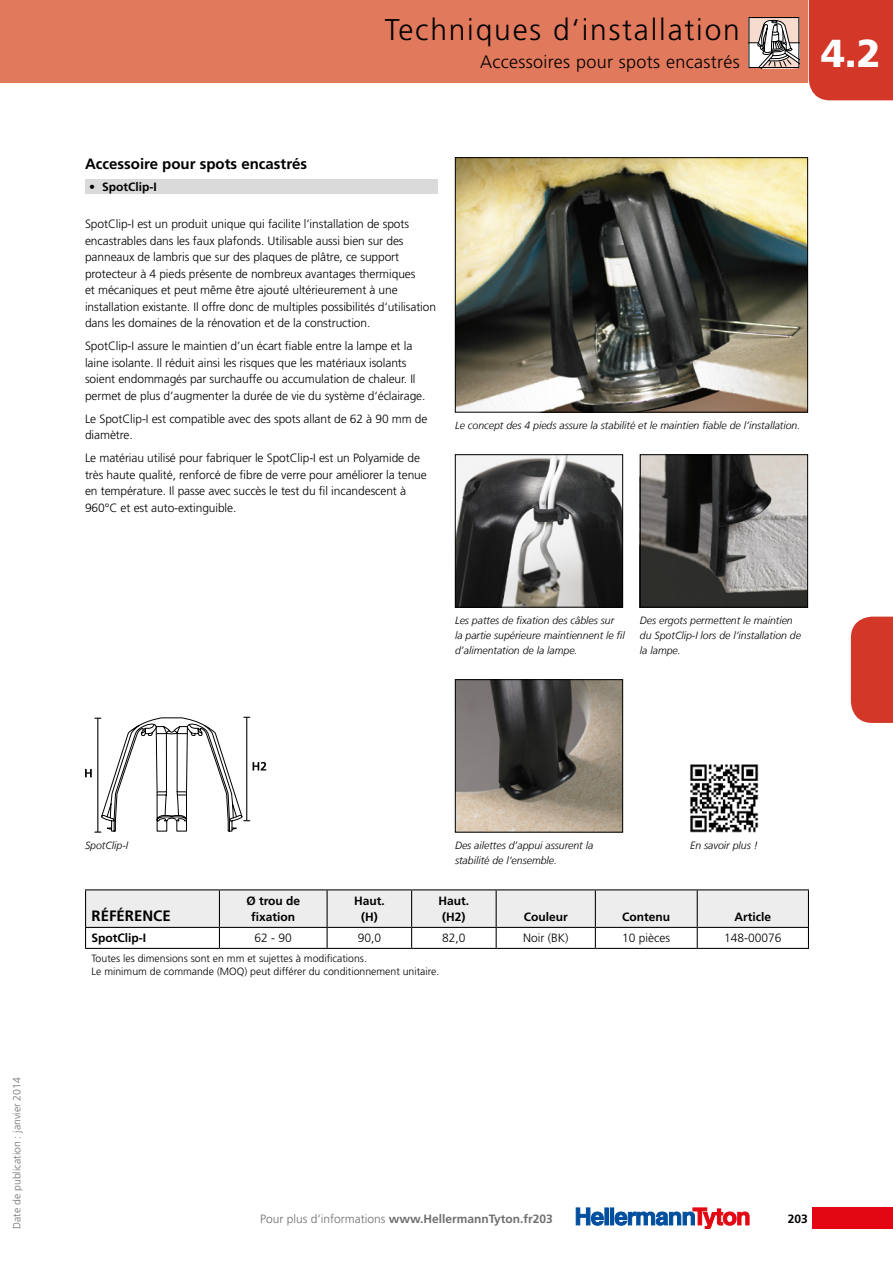
<style>
.page{position:relative;width:893px;height:1263px;background:#fff}
.page>*{position:absolute;margin:0;border:0;box-sizing:border-box;transform-origin:0 0}
.t1{font:900 39px "Frutiger LT";color:#fff}
.t2{font:300 30px "Frutiger LT";letter-spacing:.06em;color:#000}
.t3{font:300 18px "Frutiger LT";letter-spacing:.02em;color:#000}
.t4{font:700 15px "Frutiger LT";color:#000}
.t5{font:300 12px/16.5px "Frutiger LT";letter-spacing:-.01em;color:#000}
.t6{font:700 12px/16.5px "Frutiger LT";color:#000;text-align:center}
.t7{font:700 12px "Frutiger LT";color:#706f6f}
.t8{font:italic 300 10.5px/15px "Frutiger LT";color:#000}
.t9{font:300 10.5px/12.6px "Frutiger LT";color:#000}
.t10{font:300 10.5px "Frutiger LT";color:#706f6f}
.s1{font-weight:300}
</style>
<div class="page">
<div style="left:812px;top:1208px;width:81px;height:21px;background:#e30613"></div>
<div style="left:605px;top:1208px;width:3px;height:17px;border:1px solid #004f9f"></div>
<div style="left:610px;top:1208px;width:4px;height:17px;border:1px solid #004f9f"></div>
<svg style="left:576px;top:1208px;width:28px;height:18px"></svg>
<svg style="left:615px;top:1208px;width:134px;height:21px"></svg>
<div style="left:0;top:0;width:808px;height:82px;background:#e1795c"></div>
<div style="left:809px;top:0;width:84px;height:100px;background:#d33727"></div>
<div style="left:851px;top:617px;width:42px;height:106px;background:#d33727"></div>
<svg style="left:748px;top:17px;width:51px;height:51px;background:#b3aaa6"></svg>
<img style="left:457px;top:456px;width:164px;height:149px">
<div style="left:455px;top:454px;width:168px;height:153px;border:1px solid #000"></div>
<img style="left:642px;top:456px;width:164px;height:149px">
<div style="left:640px;top:454px;width:168px;height:153px;border:1px solid #000"></div>
<img style="left:457px;top:681px;width:164px;height:149px">
<div style="left:455px;top:679px;width:168px;height:153px;border:1px solid #000"></div>
<img style="left:457px;top:159px;width:349px;height:251px">
<div style="left:455px;top:157px;width:353px;height:255px;border:1px solid #000"></div>
<div style="left:85px;top:179px;width:353px;height:15px;background:#dadada"></div>
<hr style="left:85px;top:889px;width:134px;height:1px;background:#000">
<hr style="left:219px;top:889px;width:108px;height:1px;background:#000">
<hr style="left:327px;top:889px;width:85px;height:1px;background:#000">
<hr style="left:412px;top:889px;width:84px;height:1px;background:#000">
<hr style="left:496px;top:889px;width:99px;height:1px;background:#000">
<hr style="left:595px;top:889px;width:102px;height:1px;background:#000">
<hr style="left:697px;top:889px;width:112px;height:1px;background:#000">
<svg style="left:85px;top:890px;width:724px;height:58px"></svg>
<hr style="left:85px;top:948px;width:134px;height:1px;background:#000">
<hr style="left:219px;top:948px;width:108px;height:1px;background:#000">
<hr style="left:327px;top:948px;width:85px;height:1px;background:#000">
<hr style="left:412px;top:948px;width:84px;height:1px;background:#000">
<hr style="left:496px;top:948px;width:99px;height:1px;background:#000">
<hr style="left:595px;top:948px;width:102px;height:1px;background:#000">
<hr style="left:697px;top:948px;width:112px;height:1px;background:#000">
<svg style="left:85px;top:717px;width:181px;height:116px"></svg>
<img style="left:690px;top:764px;width:69px;height:69px">
<h2 class="t2" style="left:385px;top:12px;width:356px">Techniques d‘installation</h2>
<h3 class="t3" style="left:480px;top:52px;width:261px">Accessoires pour spots encastrés</h3>
<h1 class="t1" style="left:821px;top:30px;width:61px">4.2</h1>
<p class="t4" style="left:85px;top:155px;width:224px">Accessoire pour spots encastrés</p>
<p class="t6" style="left:89px;top:179px;width:69px">• SpotClip-I</p>
<p class="t5" style="left:85px;top:216px;width:352px">SpotClip-I est un produit unique qui facilite l’installation de spots encastrables dans les faux plafonds. Utilisable aussi bien sur des panneaux de lambris que sur des plaques de plâtre, ce support protecteur à 4 pieds présente de nombreux avantages thermiques<br>et mécaniques et peut même être ajouté ultérieurement à une installation existante. Il offre donc de multiples possibilités d‘utilisation dans les domaines de la rénovation et de la construction.</p>
<p class="t5" style="left:85px;top:338px;width:342px">SpotClip-I assure le maintien d’un écart fiable entre la lampe et la laine isolante. Il réduit ainsi les risques que les matériaux isolants soient endommagés par surchauffe ou accumulation de chaleur. Il permet de plus d’augmenter la durée de vie du système d‘éclairage.</p>
<p class="t5" style="left:85px;top:410px;width:344px">Le SpotClip-I est compatible avec des spots allant de 62 à 90 mm de diamètre.</p>
<p class="t5" style="left:85px;top:450px;width:343px">Le matériau utilisé pour fabriquer le SpotClip-I est un Polyamide de très haute qualité, renforcé de fibre de verre pour améliorer la tenue en température. Il passe avec succès le test du fil incandescent à 960°C et est auto-extinguible.</p>
<p class="t8" style="left:455px;top:418px;width:347px">Le concept des 4 pieds assure la stabilité et le maintien fiable de l‘installation.</p>
<p class="t8" style="left:455px;top:613px;width:171px">Les pattes de fixation des câbles sur<br>la partie supérieure maintiennent le fil d’alimentation de la lampe.</p>
<p class="t8" style="left:640px;top:613px;width:163px">Des ergots permettent le maintien du SpotClip-I lors de l‘installation de la lampe.</p>
<p class="t10" style="left:11px;top:1229px;width:153px;rotate:-90deg">Date de publication : janvier 2014</p>
<p class="t8" style="left:85px;top:838px;width:45px">SpotClip-I</p>
<p class="t4" style="left:92px;top:907px;width:81px">RÉFÉRENCE</p>
<p class="t8" style="left:455px;top:838px;width:140px">Des ailettes d’appui assurent la stabilité de l‘ensemble.</p>
<p class="t8" style="left:690px;top:838px;width:69px">En savoir plus !</p>
<p class="t6" style="left:246px;top:892px;width:55px">Ø trou de fixation</p>
<p class="t6" style="left:354px;top:892px;width:32px">Haut. (H)</p>
<p class="t6" style="left:439px;top:892px;width:32px">Haut. (H2)</p>
<p class="t6" style="left:524px;top:909px;width:46px">Couleur</p>
<p class="t6" style="left:622px;top:909px;width:49px">Contenu</p>
<p class="t6" style="left:734px;top:909px;width:38px">Article</p>
<p class="t6" style="left:92px;top:930px;width:56px">SpotClip-I</p>
<p class="t5" style="left:255px;top:930px;width:39px">62 - 90</p>
<p class="t5" style="left:358px;top:930px;width:25px">90,0</p>
<p class="t5" style="left:442px;top:930px;width:25px">82,0</p>
<p class="t5" style="left:523px;top:930px;width:47px">Noir (BK)</p>
<p class="t5" style="left:622px;top:930px;width:50px">10 pièces</p>
<p class="t5" style="left:724px;top:930px;width:59px">148-00076</p>
<p class="t9" style="left:92px;top:952px;width:349px">Toutes les dimensions sont en mm et sujettes à modifications.<br>Le minimum de commande (MOQ) peut différer du conditionnement unitaire.</p>
<p class="t7" style="left:260px;top:1211px;width:294px"><span class="s1">Pour plus d‘informations</span> www.HellermannTyton.fr203</p>
<p class="t6" style="left:788px;top:1210px;width:22px">203</p>
</div>
